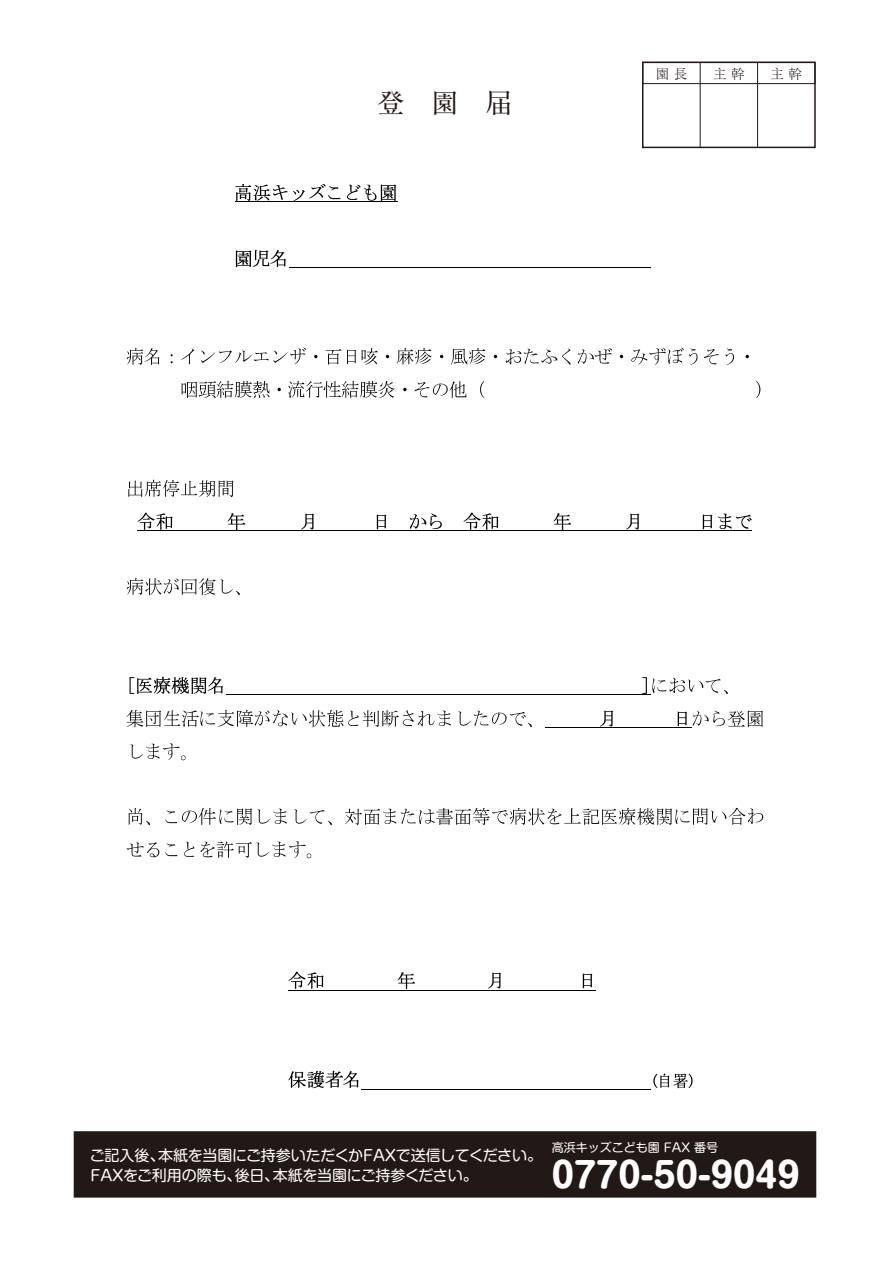
<style>
.page{position:relative;width:893px;height:1263px;background:#fff}
.page>*{position:absolute;margin:0;border:0;box-sizing:border-box;transform-origin:0 0}
.t1{font:700 34.35px "Shin M Go Pro";color:#fff}
.t2{font:27px "Ryumin Pro";color:#221815}
.t3{font:15px/19.5px "Shin M Go Pro";letter-spacing:-.02em;color:#fff}
.t4{font:300 13.5px "Ryumin Pro";color:#221815}
.t5{font:12px "Shin M Go Pro";color:#fff}
</style>
<div class="page">
<div style="left:75px;top:1133px;width:740px;height:63px;background:#221815"></div>
<div style="left:74px;top:1131px;width:742px;height:67px;border:3px solid #221815"></div>
<hr style="left:700px;top:62px;width:1px;height:85px;background:#221815">
<hr style="left:757px;top:62px;width:1px;height:85px;background:#221815">
<div style="left:642px;top:62px;width:173px;height:22px;border:1px solid #221815"></div>
<div style="left:642px;top:62px;width:174px;height:86px;border:2px solid #221815"></div>
<img style="left:235px;top:184px;width:90px;height:17px">
<img style="left:325px;top:184px;width:71px;height:17px">
<hr style="left:235px;top:201px;width:162px;height:1px;background:#000">
<img style="left:235px;top:250px;width:18px;height:17px">
<img style="left:253px;top:250px;width:33px;height:17px">
<hr style="left:289px;top:267px;width:361px;height:1px;background:#000">
<img style="left:126px;top:348px;width:47px;height:17px">
<img style="left:181px;top:348px;width:137px;height:17px">
<img style="left:325px;top:348px;width:65px;height:17px">
<img style="left:397px;top:348px;width:47px;height:17px">
<img style="left:450px;top:348px;width:72px;height:17px">
<img style="left:523px;top:348px;width:101px;height:17px">
<img style="left:631px;top:348px;width:35px;height:17px">
<img style="left:668px;top:348px;width:66px;height:17px">
<img style="left:745px;top:354px;width:4px;height:5px">
<img style="left:181px;top:381px;width:35px;height:18px">
<img style="left:216px;top:381px;width:65px;height:17px">
<img style="left:288px;top:381px;width:119px;height:17px">
<img style="left:324px;top:381px;width:36px;height:17px">
<img style="left:414px;top:381px;width:71px;height:17px">
<img style="left:756px;top:381px;width:5px;height:17px">
<img style="left:128px;top:479px;width:106px;height:18px">
<img style="left:138px;top:512px;width:35px;height:18px">
<img style="left:228px;top:513px;width:18px;height:17px">
<img style="left:301px;top:513px;width:13px;height:17px">
<img style="left:376px;top:514px;width:51px;height:16px">
<img style="left:430px;top:512px;width:69px;height:18px">
<img style="left:553px;top:513px;width:19px;height:17px">
<img style="left:626px;top:513px;width:14px;height:17px">
<img style="left:702px;top:513px;width:50px;height:17px">
<hr style="left:138px;top:530px;width:614px;height:1px;background:#000">
<img style="left:126px;top:578px;width:90px;height:18px">
<img style="left:162px;top:578px;width:36px;height:18px">
<img style="left:220px;top:579px;width:20px;height:17px">
<img style="left:129px;top:677px;width:6px;height:17px">
<img style="left:137px;top:676px;width:86px;height:18px">
<img style="left:642px;top:677px;width:5px;height:17px">
<img style="left:652px;top:678px;width:52px;height:16px">
<img style="left:705px;top:679px;width:23px;height:15px">
<hr style="left:226px;top:694px;width:424px;height:1px;background:#000">
<img style="left:126px;top:709px;width:181px;height:18px">
<img style="left:199px;top:709px;width:36px;height:18px">
<img style="left:254px;top:709px;width:36px;height:18px">
<img style="left:309px;top:710px;width:90px;height:17px">
<img style="left:345px;top:710px;width:36px;height:17px">
<img style="left:402px;top:710px;width:211px;height:17px">
<img style="left:677px;top:711px;width:10px;height:16px">
<img style="left:692px;top:710px;width:71px;height:17px">
<hr style="left:545px;top:727px;width:146px;height:1px;background:#000">
<img style="left:130px;top:744px;width:56px;height:16px">
<img style="left:144px;top:743px;width:36px;height:17px">
<img style="left:128px;top:808px;width:22px;height:18px">
<img style="left:165px;top:808px;width:307px;height:18px">
<img style="left:381px;top:808px;width:73px;height:18px">
<img style="left:473px;top:808px;width:127px;height:18px">
<img style="left:545px;top:808px;width:37px;height:18px">
<img style="left:602px;top:808px;width:144px;height:17px">
<img style="left:673px;top:808px;width:37px;height:17px">
<img style="left:748px;top:808px;width:16px;height:17px">
<img style="left:126px;top:842px;width:18px;height:15px">
<img style="left:147px;top:841px;width:105px;height:17px">
<img style="left:256px;top:841px;width:56px;height:18px">
<img style="left:289px;top:972px;width:35px;height:17px">
<img style="left:397px;top:972px;width:18px;height:18px">
<img style="left:415px;top:972px;width:86px;height:17px">
<img style="left:582px;top:973px;width:11px;height:16px">
<hr style="left:289px;top:990px;width:307px;height:1px;background:#000">
<img style="left:289px;top:1071px;width:54px;height:18px">
<img style="left:343px;top:1071px;width:16px;height:17px">
<img style="left:653px;top:1073px;width:5px;height:15px">
<img style="left:660px;top:1073px;width:28px;height:15px">
<img style="left:688px;top:1073px;width:5px;height:15px">
<hr style="left:361px;top:1089px;width:289px;height:1px;background:#000">
<h2 class="t2" style="left:377px;top:82px;width:136px">登　園　届</h2>
<p class="t4" style="left:656px;top:63px;width:33px">園 長</p>
<p class="t4" style="left:713px;top:63px;width:33px">主 幹</p>
<p class="t4" style="left:770px;top:63px;width:33px">主 幹</p>
<p class="t3" style="left:90px;top:1144px;width:454px">ご記入後、本紙を当園にご持参いただくかFAXで送信してください。<br>FAXをご利用の際も、後日、本紙を当園にご持参ください。</p>
<p class="t5" style="left:552px;top:1138px;width:168px">高浜キッズこども園 FAX 番号</p>
<h1 class="t1" style="left:552px;top:1147px;width:249px">0770-50-9049</h1>
</div>
